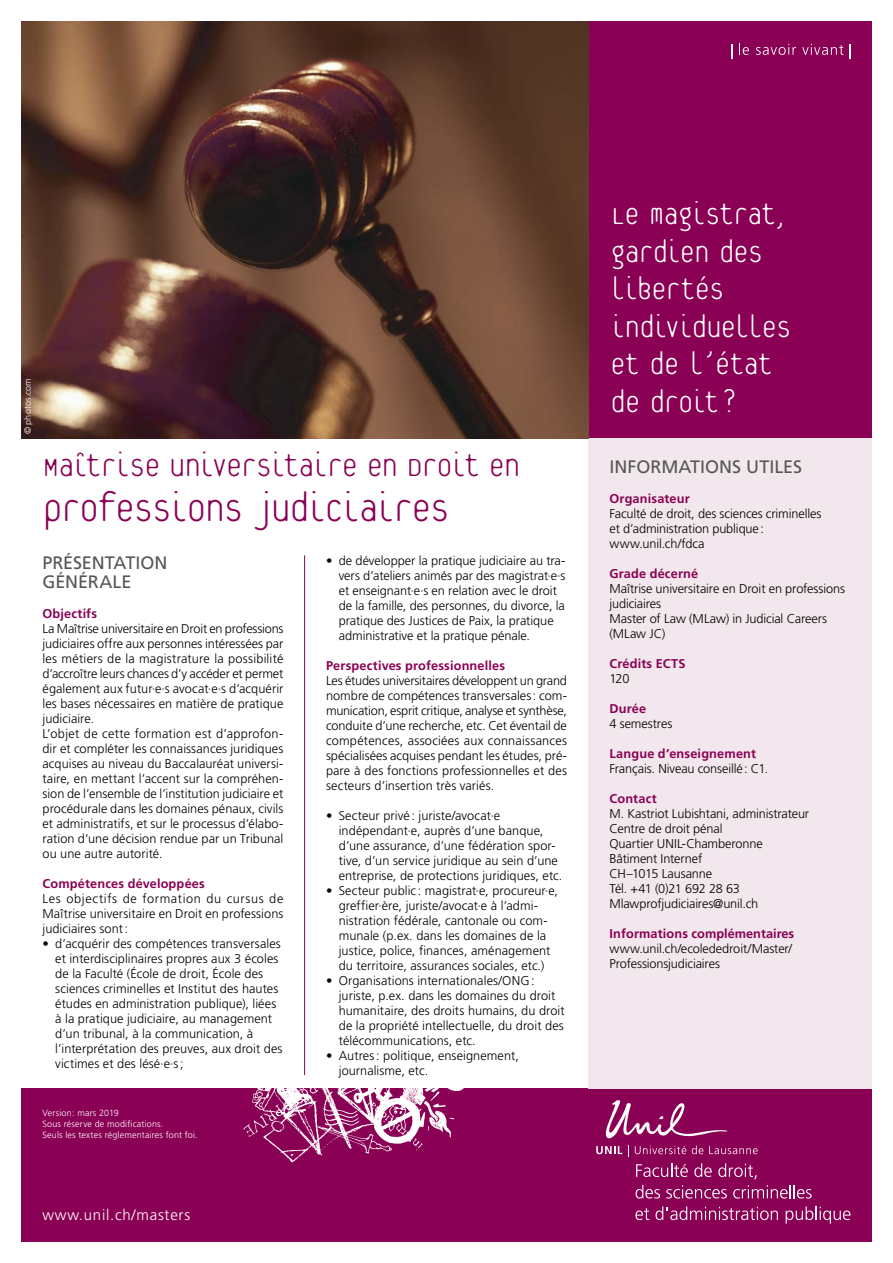
<style>
.page{position:relative;width:893px;height:1263px;background:#fff}
.page>*{position:absolute;margin:0;border:0;box-sizing:border-box;transform-origin:0 0}
.t1{font:100 45px "Platelet";letter-spacing:-.065em;color:#8a0054}
.t2{font:100 36.75px "Platelet";letter-spacing:-.065em;color:#8a0054}
.Slogan{font:100 34.5px/37.5px "Platelet";letter-spacing:-.05em;color:#fff}
.Sous-titre_1_orange{font:18px "Frutiger LT Std";color:#565656}
.t3{font:300 15px "Frutiger LT Std";letter-spacing:.05em;color:#fff}
.t4{font:300 12.75px/15px "Frutiger LT Std";color:#000}
.t5{font:700 12.75px "Frutiger LT Std";letter-spacing:.01em;color:#8a0054}
.t6{font:300 12.75px "Frutiger LT Std";letter-spacing:-.03em;color:#000}
.Texte_courant{font:300 9px "Frutiger LT Std";letter-spacing:.015em;color:#fff}
</style>
<div class="page">
<div style="left:588px;top:21px;width:284px;height:417px;background:#8a0054"></div>
<div style="left:21px;top:1089px;width:851px;height:153px;background:#8a0054"></div>
<img style="left:235px;top:1031px;width:286px;height:132px">
<div style="left:588px;top:438px;width:284px;height:651px;background:#f1e7ec"></div>
<img style="left:21px;top:21px;width:567px;height:417px">
<hr style="left:304px;top:555px;width:1px;height:520px;background:#8a0054">
<svg style="left:731px;top:44px;width:1px;height:14px"></svg>
<svg style="left:739px;top:44px;width:10px;height:11px"></svg>
<svg style="left:756px;top:44px;width:40px;height:11px"></svg>
<svg style="left:802px;top:44px;width:41px;height:11px"></svg>
<svg style="left:849px;top:44px;width:1px;height:14px"></svg>
<svg style="left:636px;top:1163px;width:52px;height:14px"></svg>
<svg style="left:694px;top:1163px;width:18px;height:14px"></svg>
<svg style="left:718px;top:1163px;width:39px;height:16px"></svg>
<svg style="left:636px;top:1185px;width:24px;height:13px"></svg>
<svg style="left:666px;top:1185px;width:61px;height:13px"></svg>
<svg style="left:733px;top:1185px;width:79px;height:13px"></svg>
<svg style="left:635px;top:1208px;width:14px;height:12px"></svg>
<svg style="left:655px;top:1206px;width:123px;height:14px"></svg>
<svg style="left:786px;top:1206px;width:64px;height:18px"></svg>
<svg style="left:596px;top:1100px;width:162px;height:57px"></svg>
<p class="Texte_courant" style="left:23px;top:434px;width:58px;rotate:-90deg">© photos.com</p>
<p class="t2" style="left:43px;top:451px;width:480px">Maîtrise universitaire en Droit en</p>
<p class="t1" style="left:43px;top:490px;width:409px">professions judiciaires</p>
<p class="Sous-titre_1_orange" style="left:43px;top:552px;width:126px">PRÉSENTATION</p>
<p class="Sous-titre_1_orange" style="left:43px;top:571px;width:90px">GÉNÉRALE</p>
<p class="t5" style="left:43px;top:606px;width:56px">Objectifs</p>
<p class="t4" style="left:43px;top:622px;width:242px;text-align:justify">La Maîtrise universitaire en Droit en professions judiciaires offre aux personnes intéressées par les métiers de la magistrature la possibilité d’accroître leurs chances d’y accéder et permet également aux futur·e·s avocat·e·s d’acquérir les bases nécessaires en matière de pratique judiciaire.</p>
<p class="t4" style="left:43px;top:727px;width:242px;text-align:justify">L’objet de cette formation est d’approfon&shy;dir et compléter les connaissances juridiques acquises au niveau du Baccalauréat universi&shy;taire, en mettant l’accent sur la compréhen&shy;sion de l’ensemble de l’institution judiciaire et procédurale dans les domaines pénaux, civils et administratifs, et sur le processus d’élabo&shy;ration d’une décision rendue par un Tribunal ou une autre autorité.</p>
<p class="t5" style="left:43px;top:876px;width:164px">Compétences développées</p>
<p class="t4" style="left:43px;top:892px;width:242px;text-align:justify">Les objectifs de formation du cursus de Maîtrise universitaire en Droit en professions judiciaires sont:</p>
<p class="t4" style="left:55px;top:937px;width:229px;text-indent:-13px">• d’acquérir des compétences transversales et interdisciplinaires propres aux 3 écoles de la Faculté (École de droit, École des sciences criminelles et Institut des hautes études en administration publique), liées à la pratique judiciaire, au management d’un tribunal, à la communication, à l’interprétation des preuves, aux droit des victimes et des lésé·e·s;</p>
<p class="t4" style="left:339px;top:553px;width:228px;text-indent:-13px">• de développer la pratique judiciaire au tra&shy;vers d’ateliers animés par des magistrat·e·s et enseignant·e·s en relation avec le droit de la famille, des personnes, du divorce, la pratique des Justices de Paix, la pratique administrative et la pratique pénale.</p>
<p class="t5" style="left:326px;top:658px;width:181px">Perspectives professionnelles</p>
<p class="t4" style="left:326px;top:673px;width:242px;text-align:justify">Les études universitaires développent un grand nombre de compétences transversales: com&shy;munication, esprit critique, analyse et synthèse, conduite d’une recherche, etc. Cet éventail de compétences, associées aux connaissances spécialisées acquises pendant les études, pré&shy;pare à des fonctions professionnelles et des secteurs d’insertion très variés.</p>
<p class="t4" style="left:339px;top:808px;width:225px;text-indent:-13px">• Secteur privé : juriste/avocat·e indépendant·e, auprès d’une banque, d’une assurance, d’une fédération spor&shy;tive, d’un service juridique au sein d’une entreprise, de protections juridiques, etc.</p>
<p class="t4" style="left:326px;top:883px;width:234px;text-align:center">• Secteur public : magistrat·e, procureur·e, greffier·ère, juriste/avocat·e à l’admi&shy;nistration fédérale, cantonale ou com&shy;munale (p.ex. dans les domaines de la justice, police, finances, aménagement<br>du territoire, assurances sociales, etc.)</p>
<p class="t4" style="left:339px;top:973px;width:227px;text-indent:-13px">• Organisations internationales/ONG: juriste, p.ex. dans les domaines du droit humanitaire, des droits humains, du droit de la propriété intellectuelle, du droit des télécommunications, etc.</p>
<p class="t4" style="left:339px;top:1048px;width:182px;text-indent:-13px">• Autres: politique, enseignement, journalisme, etc.</p>
<p class="Texte_courant" style="left:43px;top:1108px;width:78px">Version: mars 2019</p>
<p class="Texte_courant" style="left:43px;top:1119px;width:122px">Sous réserve de modifications.</p>
<p class="Texte_courant" style="left:43px;top:1130px;width:157px">Seuls les textes réglementaires font foi.</p>
<p class="t3" style="left:43px;top:1206px;width:149px">www.unil.ch/masters</p>
<p class="Slogan" style="left:610px;top:197px;width:180px">Le magistrat,</p>
<p class="Slogan" style="left:610px;top:235px;width:155px">gardien des libertés</p>
<p class="Slogan" style="left:610px;top:310px;width:183px">individuelles et de l’état de droit ?</p>
<p class="Sous-titre_1_orange" style="left:609px;top:456px;width:194px">INFORMATIONS UTILES</p>
<p class="t5" style="left:609px;top:491px;width:82px">Organisateur</p>
<p class="t4" style="left:609px;top:506px;width:213px">Faculté de droit, des sciences criminelles et d’administration publique :</p>
<p class="t4" style="left:609px;top:536px;width:97px">www.unil.ch/fdca</p>
<p class="t5" style="left:609px;top:566px;width:90px">Grade décerné</p>
<p class="t4" style="left:609px;top:581px;width:237px">Maîtrise universitaire en Droit en professions judiciaires</p>
<p class="t4" style="left:609px;top:611px;width:219px">Master of Law (MLaw) in Judicial Careers (MLaw JC)</p>
<p class="t5" style="left:609px;top:656px;width:78px">Crédits ECTS</p>
<p class="t4" style="left:609px;top:671px;width:21px">120</p>
<p class="t5" style="left:609px;top:701px;width:38px">Durée</p>
<p class="t4" style="left:609px;top:716px;width:64px">4 semestres</p>
<p class="t5" style="left:609px;top:746px;width:148px">Langue d’enseignement</p>
<p class="t4" style="left:609px;top:761px;width:160px">Français. Niveau conseillé: C1.</p>
<p class="t5" style="left:609px;top:791px;width:49px">Contact</p>
<p class="t4" style="left:609px;top:806px;width:201px">M. Kastriot Lubishtani, administrateur</p>
<p class="t4" style="left:609px;top:821px;width:115px">Centre de droit pénal</p>
<p class="t4" style="left:609px;top:836px;width:155px">Quartier UNIL-Chamberonne</p>
<p class="t4" style="left:609px;top:851px;width:94px">Bâtiment Internef</p>
<p class="t4" style="left:609px;top:866px;width:104px">CH–1015 Lausanne</p>
<p class="t6" style="left:609px;top:881px;width:132px">Tél. +41 (0)21 692 28 63</p>
<p class="t4" style="left:609px;top:896px;width:150px">Mlawprofjudiciaires@unil.ch</p>
<p class="t5" style="left:609px;top:926px;width:186px">Informations complémentaires</p>
<p class="t4" style="left:609px;top:941px;width:184px">www.unil.ch/ecolededroit/Master/<br>Professionsjudiciaires</p>
</div>
